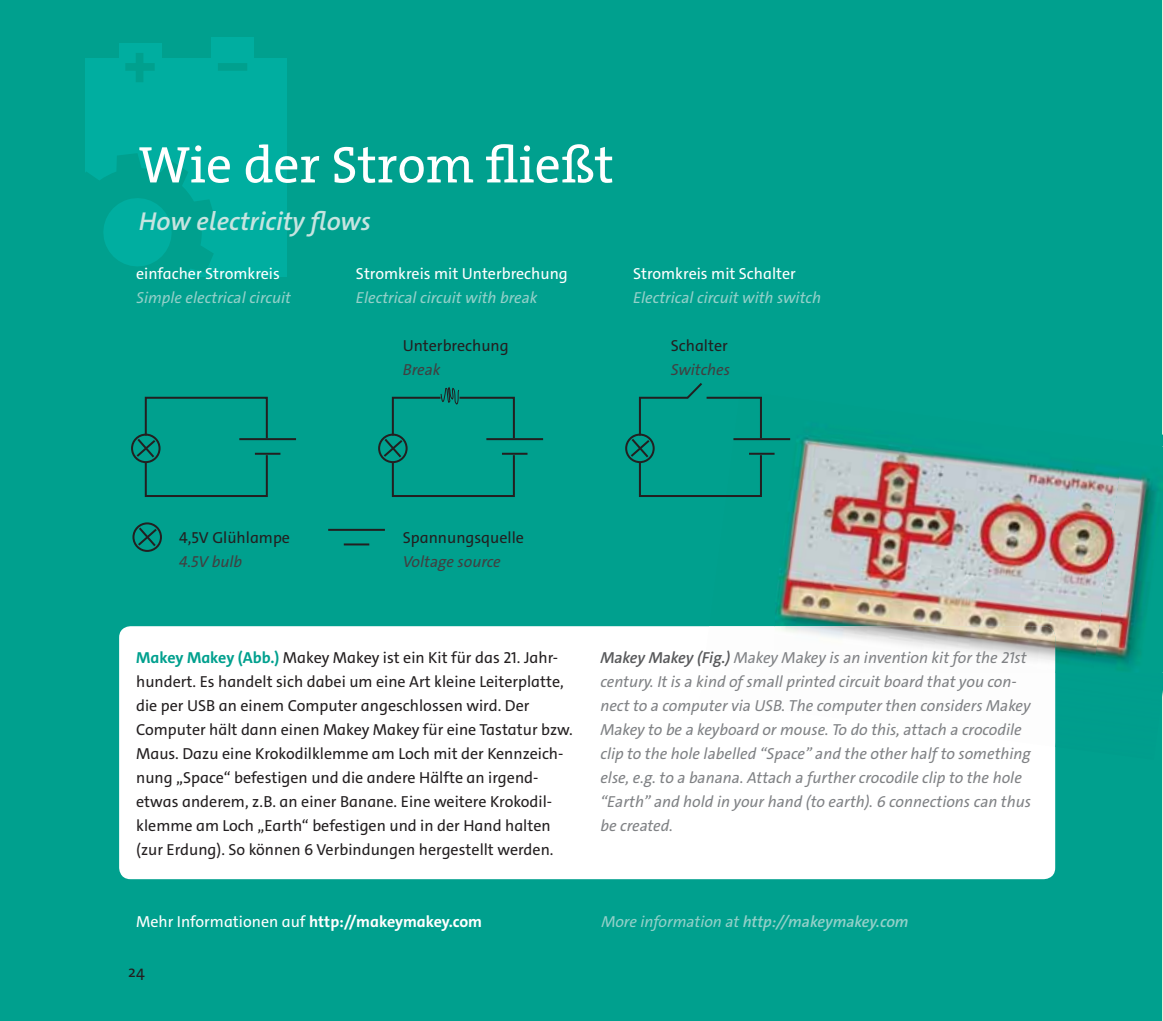
<style>
.page{position:relative;width:1163px;height:1021px;background:#fff}
.page>*{position:absolute;margin:0;border:0;box-sizing:border-box;transform-origin:0 0}
.t1{font:52px "The Serif HP5 Plain";color:#fff}
.t2{font:italic 600 26px "The Sans C4 s";color:#c6e4e0}
.t3{font:16px/24px "The Sans C4 s";color:#231f20}
.t4{font:italic 16px/24px "The Sans C4 s";color:#808285}
.t5{font:italic 16px "The Sans C4 s";color:#93d0c9}
.t6{font:16px "The Sans C4 s";color:#fff}
.t7{font:700 16px "The Sans C4 s";color:#fff}
.t8{font:italic 600 16px "The Sans C4 s";color:#93d0c9}
.t9{font:italic 16px "The Sans C4 s";color:#404041}
.s1{font-weight:700;color:#00a08e}
.s2{font-weight:600;color:#58595b}
.s3{font-weight:400}
</style>
<div class="page">
<div style="left:0;top:0;width:1162px;height:1020px;background:#00a08e"></div>
<div style="left:86px;top:58px;width:201px;height:219px;background:#00aea0"></div>
<div style="left:120px;top:43px;width:42px;height:15px;background:#00aea0"></div>
<div style="left:211px;top:37px;width:43px;height:21px;background:#00aea0"></div>
<div style="left:125px;top:63px;width:30px;height:8px;background:#00a08e"></div>
<div style="left:218px;top:63px;width:29px;height:8px;background:#00a08e"></div>
<div style="left:136px;top:53px;width:7px;height:29px;background:#00a08e"></div>
<div style="left:119px;top:626px;width:935px;height:253px;background:#fff;border-radius:11px"></div>
<svg style="left:1162px;top:434px;width:1px;height:12px"></svg>
<img style="left:1054px;top:672px;width:2px;height:87px">
<svg style="left:1162px;top:672px;width:1px;height:18px"></svg>
<img style="left:774px;top:437px;width:318px;height:235px">
<img style="left:1092px;top:471px;width:70px;height:200px">
<img style="left:1162px;top:446px;width:1px;height:226px">
<img style="left:774px;top:626px;width:280px;height:46px">
<div style="left:131px;top:433px;width:29px;height:30px;border:2px solid #231f20;border-radius:50%"></div>
<svg style="left:134px;top:396px;width:135px;height:101px"></svg>
<hr style="left:255px;top:453px;width:25px;height:2px;background:#231f20">
<hr style="left:239px;top:438px;width:57px;height:2px;background:#231f20">
<div style="left:625px;top:433px;width:29px;height:30px;border:2px solid #231f20;border-radius:50%"></div>
<hr style="left:749px;top:453px;width:25px;height:2px;background:#231f20">
<hr style="left:733px;top:438px;width:57px;height:2px;background:#231f20">
<svg style="left:628px;top:383px;width:134px;height:114px"></svg>
<div style="left:378px;top:433px;width:29px;height:30px;border:2px solid #231f20;border-radius:50%"></div>
<hr style="left:502px;top:453px;width:25px;height:2px;background:#231f20">
<hr style="left:486px;top:438px;width:57px;height:2px;background:#231f20">
<svg style="left:381px;top:387px;width:135px;height:110px"></svg>
<hr style="left:344px;top:543px;width:25px;height:2px;background:#231f20">
<hr style="left:328px;top:529px;width:57px;height:2px;background:#231f20">
<div style="left:132px;top:522px;width:30px;height:30px;border:2px solid #231f20;border-radius:50%"></div>
<svg style="left:136px;top:525px;width:23px;height:23px"></svg>
<svg style="left:85px;top:153px;width:130px;height:124px"></svg>
<h1 class="t1" style="left:139px;top:144px;width:476px">Wie der Strom fließt</h1>
<h2 class="t2" style="left:139px;top:212px;width:233px">How electricity flows</h2>
<p class="t6" style="left:136px;top:267px;width:145px">einfacher Stromkreis</p>
<p class="t6" style="left:356px;top:267px;width:213px">Stromkreis mit Unterbrechung</p>
<p class="t6" style="left:633px;top:267px;width:164px">Stromkreis mit Schalter</p>
<p class="t5" style="left:136px;top:291px;width:156px">Simple electrical circuit</p>
<p class="t5" style="left:356px;top:291px;width:183px">Electrical circuit with break</p>
<p class="t5" style="left:633px;top:291px;width:189px">Electrical circuit with switch</p>
<p class="t3" style="left:403px;top:335px;width:107px">Unterbrechung</p>
<p class="t3" style="left:670px;top:335px;width:59px">Schalter</p>
<p class="t9" style="left:403px;top:363px;width:39px">Break</p>
<p class="t9" style="left:670px;top:363px;width:61px">Switches</p>
<p class="t3" style="left:179px;top:527px;width:112px">4,5V Glühlampe</p>
<p class="t3" style="left:403px;top:527px;width:123px">Spannungsquelle</p>
<p class="t9" style="left:179px;top:555px;width:64px">4.5V bulb</p>
<p class="t9" style="left:403px;top:555px;width:99px">Voltage source</p>
<p class="t3" style="left:136px;top:647px;width:438px"><span class="s1">Makey Makey (Abb.)</span> Makey Makey ist ein Kit für das 21. Jahr&shy;hundert. Es handelt sich dabei um eine Art kleine Leiterplatte, die per USB an einem Computer angeschlossen wird. Der Computer hält dann einen Makey Makey für eine Tastatur bzw.<br>Maus. Dazu eine Krokodilklemme am Loch mit der Kennzeich&shy;nung „Space“ befestigen und die andere Hälfte an irgend&shy;etwas anderem, z. B. an einer Banane. Eine weitere Krokodil&shy;klemme am Loch „Earth“ befestigen und in der Hand halten (zur Erdung). So können 6 Verbindungen hergestellt werden.</p>
<p class="t4" style="left:600px;top:647px;width:432px"><span class="s2">Makey Makey (Fig.)</span> Makey Makey is an invention kit for the 21st century. It is a kind of small printed circuit board that you con&shy;nect to a computer via USB. The computer then considers Makey Makey to be a keyboard or mouse. To do this, attach a crocodile clip to the hole labelled “Space” and the other half to something else, e.g. to a banana. Attach a further crocodile clip to the hole “Earth” and hold in your hand (to earth). 6 connections can thus be created.</p>
<p class="t7" style="left:136px;top:915px;width:347px"><span class="s3">Mehr Informationen auf</span> http://makeymakey.com</p>
<p class="t8" style="left:601px;top:915px;width:309px"><span class="s3">More information at</span> http://makeymakey.com</p>
<p class="t3" style="left:128px;top:960px;width:18px">24</p>
</div>
